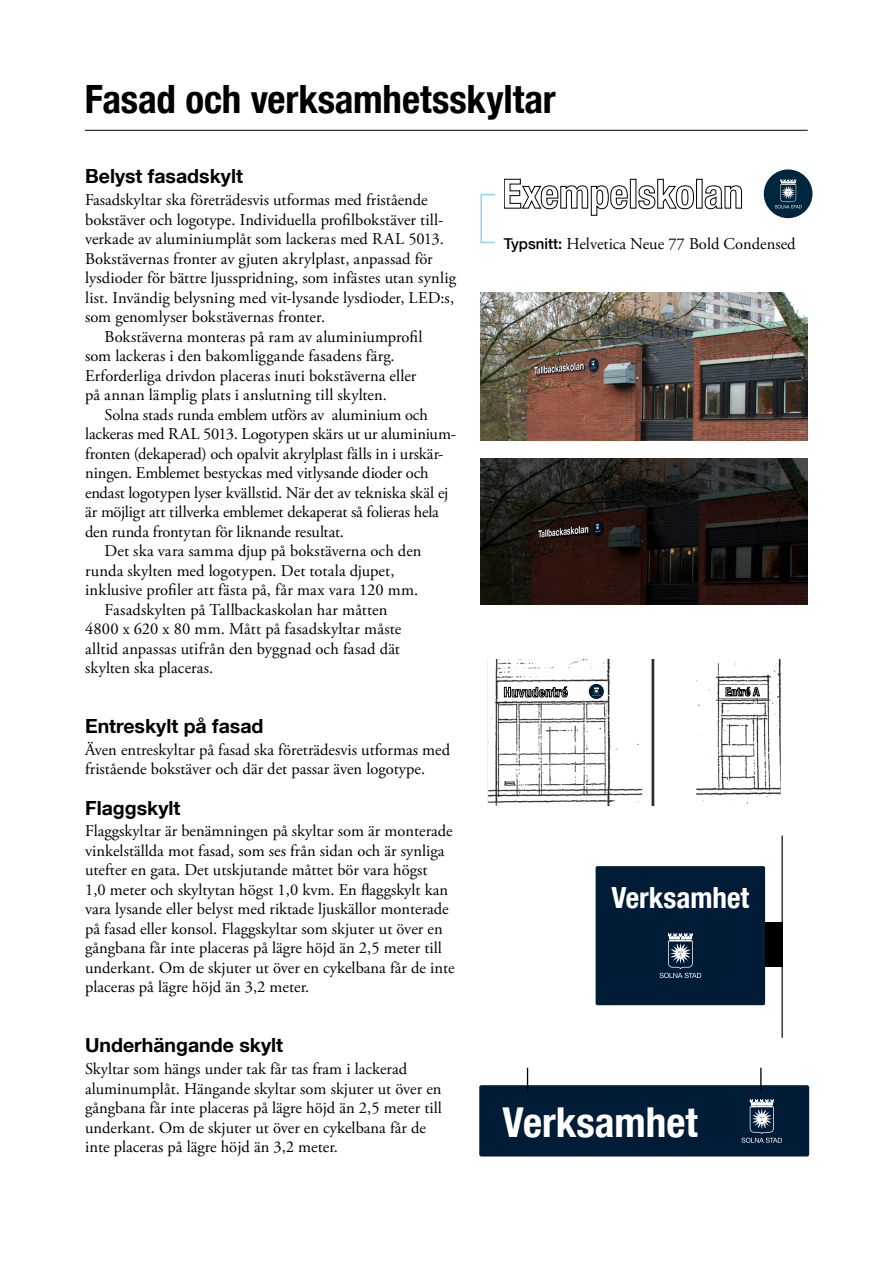
<style>
.page{position:relative;width:893px;height:1263px;background:#fff}
.page>*{position:absolute;margin:0;border:0;box-sizing:border-box;transform-origin:0 0}
.t1{font:700 condensed 41.25px "Helvetica Neue LT Com";color:#fff}
.t2{font:700 condensed 39px "Helvetica Neue LT Com";letter-spacing:-.005em;color:#000}
.t3{font:700 condensed 29.1px "Helvetica Neue LT Com";color:#fff}
.t4{font:700 19.5px "Helvetica Neue LT Com";color:#000}
.t5{font:16.5px/19.5px "Adobe Garamond Pro";color:#000}
.s1{font-family:"Helvetica Neue LT Com";font-weight:500;font-size:15px}
</style>
<div class="page">
<img style="left:480px;top:292px;width:328px;height:149px">
<img style="left:480px;top:458px;width:328px;height:147px">
<div style="left:764px;top:169px;width:48px;height:49px;background:#00263e;border-radius:50%"></div>
<svg style="left:775px;top:179px;width:27px;height:29px"></svg>
<svg style="left:504px;top:179px;width:238px;height:36px"></svg>
<div style="left:480px;top:194px;width:16px;height:49px;border:2px solid #92d2f4"></div>
<hr style="left:85px;top:130px;width:723px;height:1px;background:#000">
<hr style="left:782px;top:835px;width:1px;height:203px;background:#000">
<div style="left:596px;top:866px;width:169px;height:139px;background:#001c37;border-radius:2px"></div>
<div style="left:765px;top:922px;width:17px;height:44px;background:#000"></div>
<svg style="left:660px;top:933px;width:41px;height:45px"></svg>
<div style="left:479px;top:1085px;width:330px;height:71px;background:#001c37;border-radius:2px"></div>
<svg style="left:741px;top:1099px;width:41px;height:44px"></svg>
<hr style="left:760px;top:1068px;width:2px;height:23px;background:#000">
<svg style="left:527px;top:1068px;width:1px;height:23px"></svg>
<img style="left:487px;top:659px;width:294px;height:147px">
<svg style="left:504px;top:687px;width:63px;height:10px"></svg>
<svg style="left:726px;top:687px;width:34px;height:9px"></svg>
<div style="left:589px;top:684px;width:15px;height:15px;background:#001c37;border-radius:50%"></div>
<svg style="left:592px;top:687px;width:9px;height:9px"></svg>
<h2 class="t2" style="left:85px;top:76px;width:473px">Fasad och verksamhetsskyltar</h2>
<p class="t4" style="left:85px;top:164px;width:159px">Belyst fasadskylt</p>
<p class="t5" style="left:85px;top:191px;width:344px">Fasadskyltar ska företrädesvis utformas med fristående</p>
<p class="t5" style="left:85px;top:210px;width:360px">bokstäver och logotype. Individuella profilbokstäver till-</p>
<p class="t5" style="left:85px;top:230px;width:360px">verkade av aluminiumplåt som lackeras med RAL 5013.</p>
<p class="t5" style="left:85px;top:249px;width:349px">Bokstävernas fronter av gjuten akrylplast, anpassad för</p>
<p class="t5" style="left:85px;top:269px;width:372px">lysdioder för bättre ljusspridning, som infästes utan synlig</p>
<p class="t5" style="left:85px;top:288px;width:371px">list. Invändig belysning med vit-lysande lysdioder, LED:s,</p>
<p class="t5" style="left:85px;top:308px;width:242px">som genomlyser bokstävernas fronter.</p>
<p class="t5" style="left:105px;top:327px;width:319px">Bokstäverna monteras på ram av aluminiumprofil</p>
<p class="t5" style="left:85px;top:347px;width:311px">som lackeras i den bakomliggande fasadens färg.</p>
<p class="t5" style="left:85px;top:366px;width:333px">Erforderliga drivdon placeras inuti bokstäverna eller</p>
<p class="t5" style="left:85px;top:386px;width:303px">på annan lämplig plats i anslutning till skylten.</p>
<p class="t5" style="left:105px;top:405px;width:325px">Solna stads runda emblem utförs av aluminium och</p>
<p class="t5" style="left:85px;top:425px;width:372px">lackeras med RAL 5013. Logotypen skärs ut ur aluminium-</p>
<p class="t5" style="left:85px;top:444px;width:360px">fronten (dekaperad) och opalvit akrylplast fälls in i urskär-</p>
<p class="t5" style="left:85px;top:464px;width:345px">ningen. Emblemet bestyckas med vitlysande dioder och</p>
<p class="t5" style="left:85px;top:483px;width:365px">endast logotypen lyser kvällstid. När det av tekniska skäl ej</p>
<p class="t5" style="left:85px;top:503px;width:355px">är möjligt att tillverka emblemet dekaperat så folieras hela</p>
<p class="t5" style="left:85px;top:522px;width:260px">den runda frontytan för liknande resultat.</p>
<p class="t5" style="left:105px;top:542px;width:318px">Det ska vara samma djup på bokstäverna och den</p>
<p class="t5" style="left:85px;top:561px;width:311px">runda skylten med logotypen. Det totala djupet,</p>
<p class="t5" style="left:85px;top:581px;width:335px">inklusive profiler att fästa på, får max vara 120 mm.</p>
<p class="t5" style="left:105px;top:600px;width:284px">Fasadskylten på Tallbackaskolan har måtten</p>
<p class="t5" style="left:85px;top:620px;width:318px">4800 x 620 x 80 mm. Mått på fasadskyltar måste</p>
<p class="t5" style="left:85px;top:639px;width:316px">alltid anpassas utifrån den byggnad och fasad dät</p>
<p class="t5" style="left:85px;top:659px;width:130px">skylten ska placeras.</p>
<p class="t4" style="left:85px;top:714px;width:180px">Entreskylt på fasad</p>
<p class="t5" style="left:85px;top:740px;width:366px">Även entreskyltar på fasad ska företrädesvis utformas med fristående bokstäver och där det passar även logotype.</p>
<p class="t4" style="left:85px;top:795px;width:97px">Flaggskylt</p>
<p class="t5" style="left:85px;top:822px;width:371px">Flaggskyltar är benämningen på skyltar som är monterade vinkelställda mot fasad, som ses från sidan och är synliga utefter en gata. Det utskjutande måttet bör vara högst<br>1,0 meter och skyltytan högst 1,0 kvm. En flaggskylt kan vara lysande eller belyst med riktade ljuskällor monterade på fasad eller konsol. Flaggskyltar som skjuter ut över en gångbana får inte placeras på lägre höjd än 2,5 meter till underkant. Om de skjuter ut över en cykelbana får de inte placeras på lägre höjd än 3,2 meter.</p>
<p class="t4" style="left:85px;top:1033px;width:199px">Underhängande skylt</p>
<p class="t5" style="left:85px;top:1059px;width:358px">Skyltar som hängs under tak får tas fram i lackerad aluminumplåt. Hängande skyltar som skjuter ut över en gångbana får inte placeras på lägre höjd än 2,5 meter till underkant. Om de skjuter ut över en cykelbana får de inte placeras på lägre höjd än 3,2 meter.</p>
<p class="t5" style="left:504px;top:234px;width:293px"><span class="s1">Typsnitt:</span> Helvetica Neue 77 Bold Condensed</p>
<h3 class="t3" style="left:611px;top:880px;width:139px">Verksamhet</h3>
<h1 class="t1" style="left:503px;top:1098px;width:196px">Verksamhet</h1>
</div>
